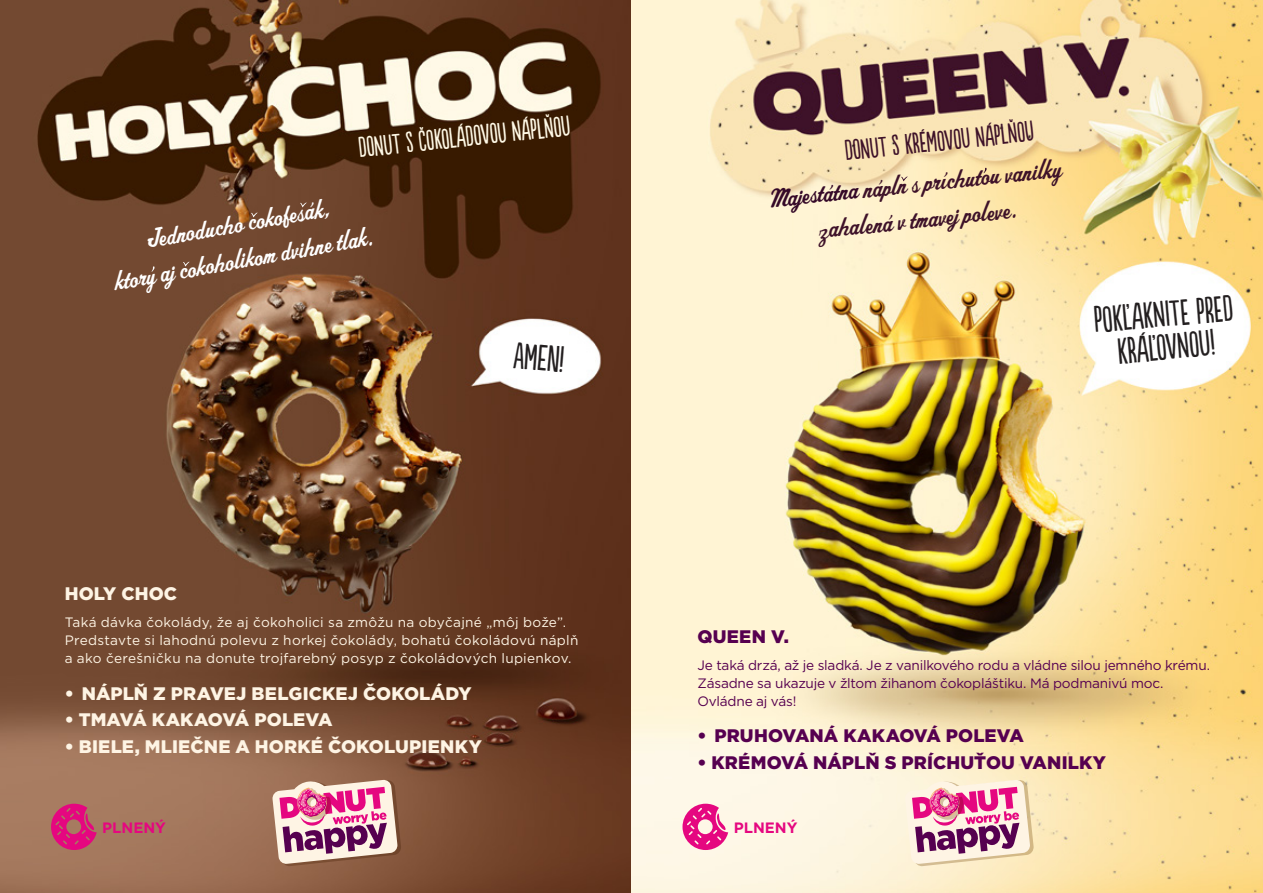
<style>
.page{position:relative;width:1263px;height:893px;background:#fff}
.page>*{position:absolute;margin:0;border:0;box-sizing:border-box;transform-origin:0 0}
.t1{font:34.5px/33px "Populaire";color:#231f20;text-align:center}
.t2{font:28.5px "Aktuelle";color:#3e1229}
.t3{font:28.5px/36px "Aktuelle";color:#fff;text-align:center}
.t4{font:27px "Populaire";color:#fff9e6}
.t5{font:27px "Populaire";color:#3e1229}
.t6{font:900 18.15px "Gotham";letter-spacing:.005em;color:#fef4e4}
.t7{font:900 18.15px "Gotham";letter-spacing:.005em;color:#560050}
.t8{font:700 15px "Gotham";color:#e50780}
.t9{font:13.65px/18.1px "Gotham";letter-spacing:.02em;color:#fef4e4}
.t10{font:13.65px/18.1px "Gotham";letter-spacing:-.015em;color:#560050}
.s1{color:#350928}
</style>
<div class="page">
<img style="left:1px;top:0;width:1262px;height:893px">
<img style="left:0;top:0;width:1px;height:893px">
<svg style="left:905px;top:779px;width:128px;height:87px;background:#dea5b4"></svg>
<svg style="left:272px;top:779px;width:129px;height:87px;background:#c98a9b"></svg>
<svg style="left:51px;top:804px;width:46px;height:46px;background:#cb3672"></svg>
<svg style="left:682px;top:804px;width:46px;height:46px;background:#ef68a9"></svg>
<svg style="left:152px;top:266px;width:3px;height:6px"></svg>
<svg style="left:251px;top:213px;width:7px;height:4px"></svg>
<svg style="left:300px;top:203px;width:7px;height:4px"></svg>
<svg style="left:183px;top:262px;width:7px;height:4px"></svg>
<svg style="left:901px;top:176px;width:7px;height:5px"></svg>
<p class="t4" style="left:357px;top:133px;width:214px;rotate:-6deg">DONUT S ČOKOLÁDOVOU NÁPLŇOU</p>
<p class="t5" style="left:843px;top:136px;width:192px;rotate:-6deg">DONUT S KRÉMOVOU NÁPLŇOU</p>
<p class="t2" style="left:764px;top:183px;width:299px;rotate:-6deg"><span class="s1">Majestátna</span> nápln s príchutou vanilky</p>
<h2 class="t3" style="left:105px;top:229px;width:263px;rotate:-10deg">Jednoducho cokofesák,<br>ktory aj cokoholikom dvihne tlak.</h2>
<p class="t2" style="left:816px;top:214px;width:200px;rotate:-6deg">zahalená v tmavej poleve.</p>
<p class="t1" style="left:515px;top:341px;width:52px;rotate:5deg">amen!</p>
<p class="t1" style="left:1092px;top:305px;width:141px;rotate:-5deg">POKĽAKNITE PrED<br>KRÁĽOVNOU!</p>
<p class="t6" style="left:65px;top:581px;width:114px">HOLY CHOC</p>
<p class="t9" style="left:65px;top:613px;width:515px">Taká dávka čokolády, že aj čokoholici sa zmôžu na obyčajné „môj bože”.<br>Predstavte si lahodnú polevu z horkej čokolády, bohatú čokoládovú náplň a ako čerešničku na donute trojfarebný posyp z čokoládových lupienkov.</p>
<p class="t6" style="left:65px;top:681px;width:408px">• NÁPLŇ Z PRAVEJ BELGICKEJ ČOKOLÁDY</p>
<p class="t6" style="left:65px;top:707px;width:269px">• TMAVÁ KAKAOVÁ POLEVA</p>
<p class="t6" style="left:65px;top:734px;width:419px">• BIELE, MLIEČNE A HORKÉ ČOKOLUPIENKY</p>
<p class="t7" style="left:697px;top:624px;width:93px">QUEEN V.</p>
<p class="t10" style="left:697px;top:655px;width:514px">Je taká drzá, až je sladká. Je z vanilkového rodu a vládne silou jemného krému.<br>Zásadne sa ukazuje v žltom žihanom čokopláštiku. Má podmanivú moc.<br>Ovládne aj vás!</p>
<p class="t7" style="left:697px;top:723px;width:328px">• PRUHOVANÁ KAKAOVÁ POLEVA</p>
<p class="t7" style="left:697px;top:750px;width:410px">• KRÉMOVÁ NÁPLŇ S PRÍCHUŤOU VANILKY</p>
<p class="t8" style="left:102px;top:817px;width:65px">PLNENÝ</p>
<p class="t8" style="left:734px;top:817px;width:65px">PLNENÝ</p>
</div>
